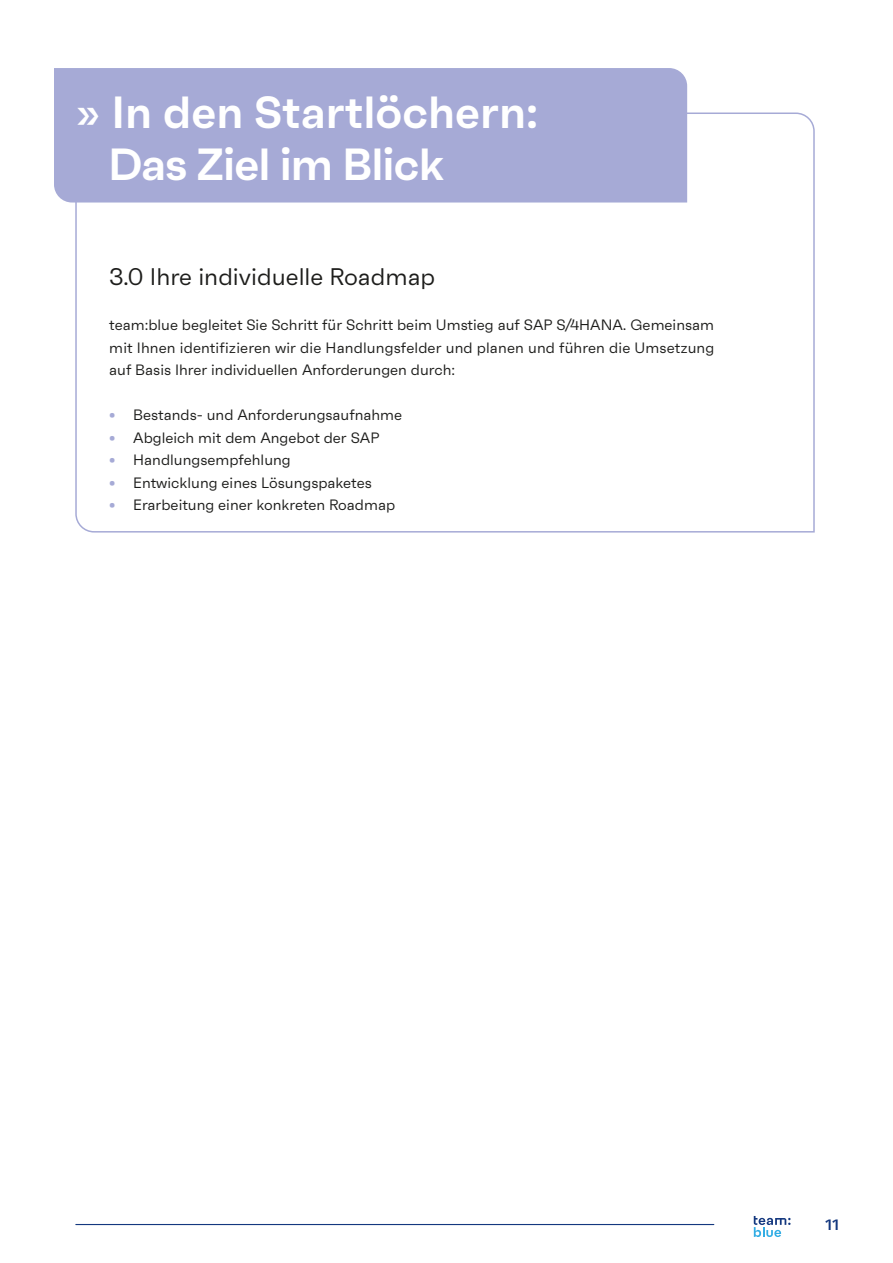
<style>
.page{position:relative;width:893px;height:1263px;background:#fff}
.page>*{position:absolute;margin:0;border:0;box-sizing:border-box;transform-origin:0 0}
.t1{font:600 45px/52.5px "Faktum";color:#fff}
.t2{font:24px "Faktum";color:#1d1d1b}
.t3{font:15px/22.5px "Faktum";color:#1d1d1b;text-align:justify}
.t4{font:600 15px "Faktum";color:#14387f}
.s1{font-weight:600;color:#a6aad6}
</style>
<div class="page">
<hr style="left:76px;top:1224px;width:638px;height:1px;background:#14387f">
<svg style="left:754px;top:1216px;width:36px;height:21px"></svg>
<svg style="left:75px;top:112px;width:740px;height:421px"></svg>
<div style="left:54px;top:68px;width:633px;height:135px;background:#a6aad6"></div>
<h1 class="t1" style="left:108px;top:85px;width:432px;text-indent:-33px">» In den Startlöchern:<br>Das Ziel im Blick</h1>
<h2 class="t2" style="left:109px;top:262px;width:327px">3.0 Ihre individuelle Roadmap</h2>
<p class="t3" style="left:109px;top:313px;width:607px">team:blue begleitet Sie Schritt für Schritt beim Umstieg auf SAP S/4HANA. Gemeinsam mit Ihnen identifizieren wir die Handlungsfelder und planen und führen die Umsetzung auf Basis Ihrer individuellen Anforderungen durch:</p>
<p class="t3" style="left:109px;top:403px;width:294px"><span class="s1">•</span> Bestands- und Anforderungsaufnahme</p>
<p class="t3" style="left:109px;top:426px;width:272px"><span class="s1">•</span> Abgleich mit dem Angebot der SAP</p>
<p class="t3" style="left:109px;top:448px;width:183px"><span class="s1">•</span> Handlungsempfehlung</p>
<p class="t3" style="left:109px;top:471px;width:264px"><span class="s1">•</span> Entwicklung eines Lösungspaketes</p>
<p class="t3" style="left:109px;top:493px;width:287px"><span class="s1">•</span> Erarbeitung einer konkreten Roadmap</p>
<p class="t4" style="left:825px;top:1216px;width:15px">11</p>
</div>
